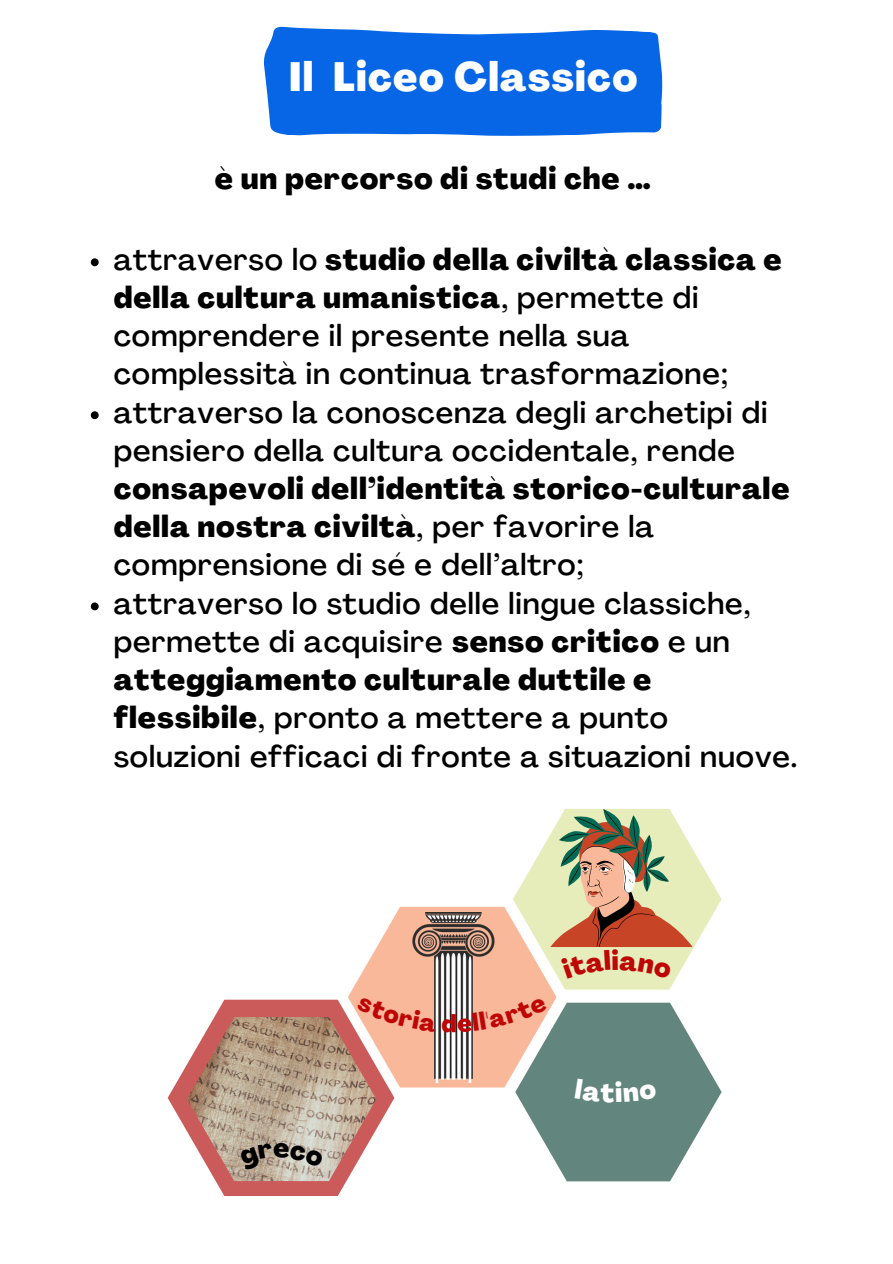
<style>
.page{position:relative;width:893px;height:1264px;background:#fff}
.page>*{position:absolute;margin:0;border:0;box-sizing:border-box;transform-origin:0 0}
.t1{font:800 40.2px "Agrandir";letter-spacing:.03em;color:#fff}
.t2{font:500 30px/38.2px "Agrandir";letter-spacing:.03em;color:#000}
.t3{font:800 30px "Agrandir";letter-spacing:.03em;color:#000}
.s1{font-weight:800}
</style>
<div class="page">
<svg style="left:91px;top:258px;width:8px;height:8px"></svg>
<svg style="left:91px;top:411px;width:8px;height:8px"></svg>
<svg style="left:91px;top:602px;width:8px;height:8px"></svg>
<svg style="left:264px;top:26px;width:399px;height:110px;background:#1972e7"></svg>
<svg style="left:168px;top:809px;width:553px;height:386px"></svg>
<p class="t1" style="left:289px;top:60px;width:350px">Il Liceo Classico</p>
<p class="t3" style="left:215px;top:166px;width:437px">è un percorso di studi che …</p>
<p class="t2" style="left:114px;top:243px;width:669px">attraverso lo <span class="s1">studio della civiltà classica e della cultura umanistica</span>, permette di comprendere il presente nella sua complessità in continua trasformazione;</p>
<p class="t2" style="left:114px;top:396px;width:677px">attraverso la conoscenza degli archetipi di pensiero della cultura occidentale, rende <span class="s1">consapevoli dell’identità storico-culturale della nostra civiltà</span>, per favorire la comprensione di sé e dell’altro;</p>
<p class="t2" style="left:114px;top:587px;width:685px">attraverso lo studio delle lingue classiche, permette di acquisire <span class="s1">senso critico</span> e un <span class="s1">atteggiamento culturale duttile e flessibile</span>, pronto a mettere a punto soluzioni efficaci di fronte a situazioni nuove.</p>
</div>
